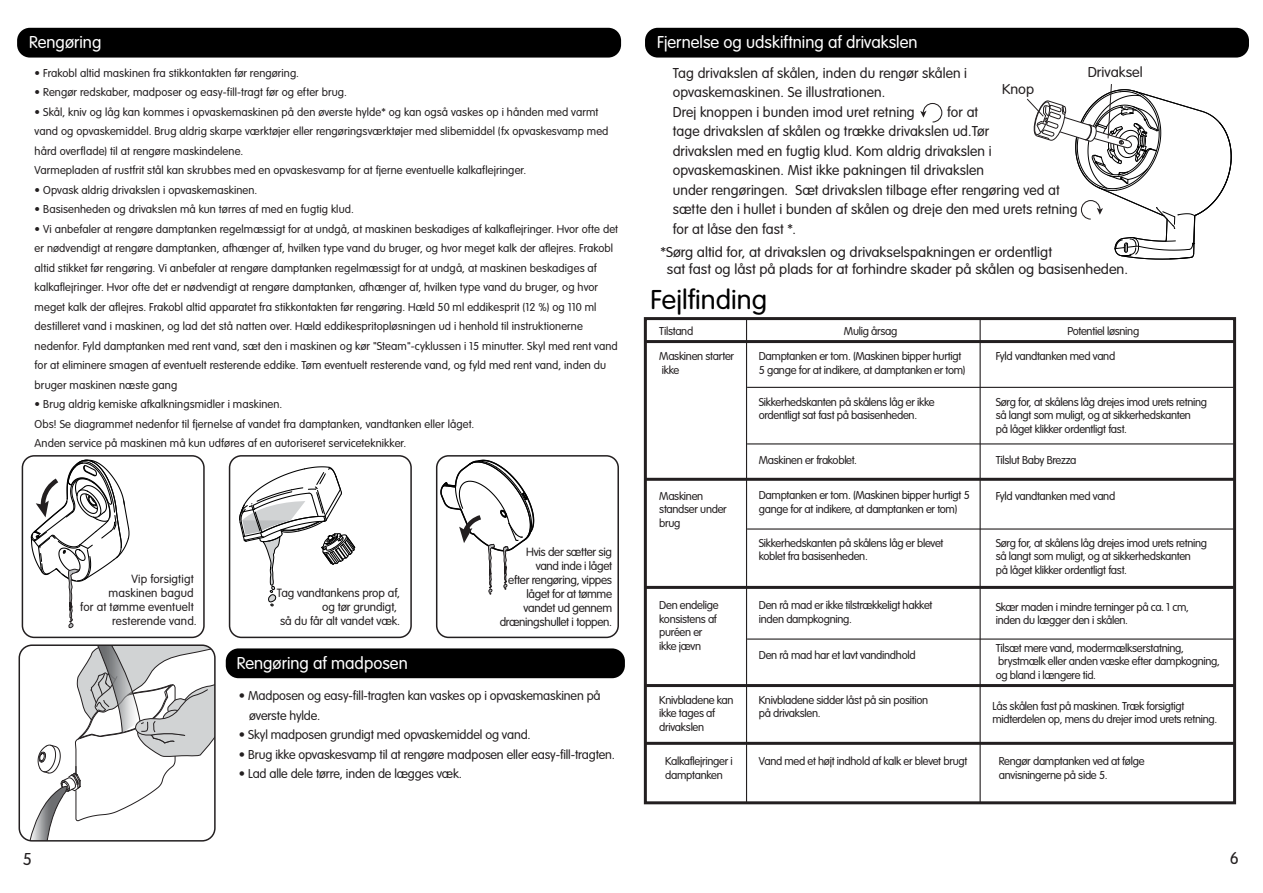
<style>
.page{position:relative;width:1263px;height:893px;background:#fff}
.page>*{position:absolute;margin:0;border:0;box-sizing:border-box;transform-origin:0 0}
.t1{font:300 28.5px "VAG Rundschrift D";color:#000;scale:1.04 1}
.t2{font:300 18px "VAG Rundschrift D";color:#fff}
.t3{font:300 18px "VAG Rundschrift D";color:#231f20}
.t4{font:300 15px/19.5px "VAG Rundschrift D";letter-spacing:.005em;color:#231f20}
.t5{font:300 15px/16.5px "VAG Rundschrift D";letter-spacing:.005em;color:#231f20;scale:1.04 1}
.t6{font:300 13.5px/19.5px "VAG Rundschrift D";letter-spacing:-.01em;color:#231f20}
.t7{font:300 12.6px/14px "VAG Rundschrift D";letter-spacing:-.01em;color:#231f20;text-align:right}
.t8{font:300 12.6px/14px "VAG Rundschrift D";letter-spacing:.01em;color:#231f20;text-align:right}
.t9{font:300 12px/19.5px "VAG Rundschrift D";color:#231f20}
.t10{font:300 12px/13.5px "VAG Rundschrift D";letter-spacing:-.025em;color:#231f20}
</style>
<div class="page">
<div style="left:17px;top:28px;width:604px;height:30px;background:#000;border-radius:13px"></div>
<div style="left:226px;top:648px;width:399px;height:30px;background:#000;border-radius:13px"></div>
<svg style="left:920px;top:103px;width:23px;height:20px"></svg>
<svg style="left:1027px;top:84px;width:205px;height:176px"></svg>
<div style="left:645px;top:28px;width:604px;height:30px;background:#000;border-radius:13px"></div>
<svg style="left:30px;top:459px;width:100px;height:169px"></svg>
<div style="left:22px;top:455px;width:183px;height:183px;border:2px solid #231f20;border-radius:12px"></div>
<svg style="left:239px;top:466px;width:117px;height:141px"></svg>
<div style="left:229px;top:455px;width:183px;height:183px;border:2px solid #231f20;border-radius:12px"></div>
<svg style="left:439px;top:459px;width:96px;height:136px"></svg>
<div style="left:436px;top:455px;width:183px;height:183px;border:2px solid #231f20;border-radius:12px"></div>
<svg style="left:25px;top:647px;width:188px;height:192px"></svg>
<div style="left:19px;top:644px;width:197px;height:198px;border:2px solid #231f20;border-radius:13px"></div>
<div style="left:644px;top:317px;width:592px;height:487px;border:3px solid #231f20"></div>
<hr style="left:746px;top:319px;width:1px;height:484px;background:#231f20">
<hr style="left:979px;top:319px;width:2px;height:484px;background:#231f20">
<hr style="left:645px;top:340px;width:589px;height:3px;background:#231f20">
<hr style="left:645px;top:478px;width:589px;height:3px;background:#231f20">
<hr style="left:747px;top:387px;width:487px;height:1px;background:#231f20">
<hr style="left:747px;top:443px;width:487px;height:1px;background:#231f20">
<hr style="left:747px;top:528px;width:487px;height:2px;background:#231f20">
<hr style="left:747px;top:638px;width:487px;height:2px;background:#231f20">
<hr style="left:646px;top:684px;width:588px;height:3px;background:#231f20">
<hr style="left:646px;top:586px;width:588px;height:3px;background:#231f20">
<hr style="left:646px;top:742px;width:588px;height:3px;background:#231f20">
<h2 class="t2" style="left:29px;top:33px;width:74px">Rengøring</h2>
<p class="t9" style="left:35px;top:63px;width:266px">• Frakobl altid maskinen fra stikkontakten før rengøring.</p>
<p class="t9" style="left:35px;top:83px;width:314px">• Rengør redskaber, madposer og easy-fill-tragt før og efter brug.</p>
<p class="t9" style="left:35px;top:102px;width:575px">• Skål, kniv og låg kan kommes i opvaskemaskinen på den øverste hylde* og kan også vaskes op i hånden med varmt vand og opvaskemiddel. Brug aldrig skarpe værktøjer eller rengøringsværktøjer med slibemiddel (fx opvaskesvamp med hård overflade) til at rengøre maskindelene.<br>Varmepladen af rustfrit stål kan skrubbes med en opvaskesvamp for at fjerne eventuelle kalkaflejringer.</p>
<p class="t9" style="left:35px;top:180px;width:224px">• Opvask aldrig drivakslen i opvaskemaskinen.</p>
<p class="t9" style="left:35px;top:200px;width:321px">• Basisenheden og drivakslen må kun tørres af med en fugtig klud.</p>
<p class="t9" style="left:35px;top:219px;width:585px">• Vi anbefaler at rengøre damptanken regelmæssigt for at undgå, at maskinen beskadiges af kalkaflejringer. Hvor ofte det er nødvendigt at rengøre damptanken, afhænger af, hvilken type vand du bruger, og hvor meget kalk der aflejres. Frakobl altid stikket før rengøring. Vi anbefaler at rengøre damptanken regelmæssigt for at undgå, at maskinen beskadiges af kalkaflejringer. Hvor ofte det er nødvendigt at rengøre damptanken, afhænger af, hvilken type vand du bruger, og hvor meget kalk der aflejres. Frakobl altid apparatet fra stikkontakten før rengøring. Hæld 50 ml eddikesprit (12 %) og 110 ml destilleret vand i maskinen, og lad det stå natten over. Hæld eddikespritopløsningen ud i henhold til instruktionerne nedenfor. Fyld damptanken med rent vand, sæt den i maskinen og kør "Steam"-cyklussen i 15 minutter. Skyl med rent vand for at eliminere smagen af eventuelt resterende eddike. Tøm eventuelt resterende vand, og fyld med rent vand, inden du bruger maskinen næste gang</p>
<p class="t9" style="left:35px;top:395px;width:441px">• Brug aldrig kemiske afkalkningsmidler i maskinen.<br>Obs! Se diagrammet nedenfor til fjernelse af vandet fra damptanken, vandtanken eller låget.<br>Anden service på maskinen må kun udføres af en autoriseret serviceteknikker.</p>
<h2 class="t3" style="left:23px;top:849px;width:11px">5</h2>
<p class="t8" style="left:80px;top:572px;width:118px">Vip forsigtigt<br>maskinen bagud<br>for at tømme eventuelt resterende vand.</p>
<p class="t7" style="left:277px;top:586px;width:125px">Tag vandtankens prop af, og tør grundigt,<br>så du får alt vandet væk.</p>
<h2 class="t2" style="left:237px;top:653px;width:172px">Rengøring af madposen</h2>
<p class="t7" style="left:500px;top:546px;width:114px">Hvis der sætter sig<br>vand inde i låget<br>efter rengøring, vippes låget for at tømme vandet ud gennem dræningshullet i toppen.</p>
<p class="t6" style="left:249px;top:686px;width:353px;text-indent:-10px">• Madposen og easy-fill-tragten kan vaskes op i opvaskemaskinen på øverste hylde.</p>
<p class="t6" style="left:239px;top:725px;width:293px">• Skyl madposen grundigt med opvaskemiddel og vand.</p>
<p class="t6" style="left:239px;top:745px;width:378px">• Brug ikke opvaskesvamp til at rengøre madposen eller easy-fill-tragten.</p>
<p class="t6" style="left:239px;top:764px;width:224px">• Lad alle dele tørre, inden de lægges væk.</p>
<h2 class="t2" style="left:657px;top:33px;width:262px">Fjernelse og udskiftning af drivakslen</h2>
<p class="t5" style="left:1088px;top:64px;width:54px">Drivaksel</p>
<p class="t4" style="left:673px;top:64px;width:296px">Tag drivakslen af skålen, inden du rengør skålen i opvaskemaskinen. Se illustrationen.<br>Drej knoppen i bunden imod uret retning</p>
<p class="t5" style="left:1002px;top:82px;width:32px">Knop</p>
<p class="t4" style="left:673px;top:103px;width:406px;text-indent:275px">for at<br>tage drivakslen af skålen og trække drivakslen ud.Tør<br>drivakslen med en fugtig klud. Kom aldrig drivakslen i opvaskemaskinen. Mist ikke pakningen til drivakslen<br>under rengøringen. Sæt drivakslen tilbage efter rengøring ved at sætte den i hullet i bunden af skålen og dreje den med urets retning for at låse den fast *.</p>
<p class="t5" style="left:667px;top:244px;width:445px;text-indent:-7px">*Sørg altid for, at drivakslen og drivakselspakningen er ordentligt<br>sat fast og låst på plads for at forhindre skader på skålen og basisenheden.</p>
<h1 class="t1" style="left:650px;top:284px;width:114px">Fejlfinding</h1>
<p class="t10" style="left:659px;top:325px;width:36px">Tilstand</p>
<p class="t10" style="left:844px;top:325px;width:55px">Mulig årsag</p>
<p class="t10" style="left:1067px;top:325px;width:73px">Potentiel løsning</p>
<p class="t10" style="left:659px;top:350px;width:76px">Maskinen starter ikke</p>
<p class="t10" style="left:759px;top:350px;width:208px">Damptanken er tom. (Maskinen bipper hurtigt<br>5 gange for at indikere, at damptanken er tom)</p>
<p class="t10" style="left:996px;top:350px;width:121px">Fyld vandtanken med vand</p>
<p class="t10" style="left:759px;top:395px;width:177px">Sikkerhedskanten på skålens låg er ikke ordentligt sat fast på basisenheden.</p>
<p class="t10" style="left:996px;top:395px;width:213px">Sørg for, at skålens låg drejes imod urets retning så langt som muligt, og at sikkerhedskanten<br>på låget klikker ordentligt fast.</p>
<p class="t10" style="left:659px;top:489px;width:69px">Maskinen standser under brug</p>
<p class="t10" style="left:659px;top:599px;width:61px">Den endelige konsistens af puréen er ikke jævn</p>
<p class="t10" style="left:659px;top:693px;width:76px">Knivbladene kan ikke tages af drivakslen</p>
<p class="t10" style="left:665px;top:755px;width:69px">Kalkaflejringer i damptanken</p>
<p class="t10" style="left:759px;top:454px;width:100px">Maskinen er frakoblet.</p>
<p class="t10" style="left:996px;top:454px;width:82px">Tilslut Baby Brezza</p>
<p class="t10" style="left:759px;top:489px;width:212px">Damptanken er tom. (Maskinen bipper hurtigt 5 gange for at indikere, at damptanken er tom)</p>
<p class="t10" style="left:996px;top:489px;width:121px">Fyld vandtanken med vand</p>
<p class="t10" style="left:759px;top:536px;width:186px">Sikkerhedskanten på skålens låg er blevet koblet fra basisenheden.</p>
<p class="t10" style="left:996px;top:536px;width:213px">Sørg for, at skålens låg drejes imod urets retning så langt som muligt, og at sikkerhedskanten<br>på låget klikker ordentligt fast.</p>
<p class="t10" style="left:759px;top:599px;width:175px">Den rå mad er ikke tilstrækkeligt hakket inden dampkogning.</p>
<p class="t10" style="left:759px;top:649px;width:158px">Den rå mad har et lavt vandindhold</p>
<p class="t10" style="left:996px;top:600px;width:195px">Skær maden i mindre terninger på ca. 1 cm, inden du lægger den i skålen.</p>
<p class="t10" style="left:996px;top:641px;width:226px">Tilsæt mere vand, modermælkserstatning, brystmælk eller anden væske efter dampkogning, og bland i længere tid.</p>
<p class="t10" style="left:759px;top:693px;width:171px">Knivbladene sidder låst på sin position på drivakslen.</p>
<p class="t10" style="left:992px;top:699px;width:226px">Lås skålen fast på maskinen. Træk forsigtigt midterdelen op, mens du drejer imod urets retning.</p>
<p class="t10" style="left:759px;top:755px;width:210px">Vand med et højt indhold af kalk er blevet brugt</p>
<p class="t10" style="left:999px;top:755px;width:147px">Rengør damptanken ved at følge anvisningerne på side 5.</p>
<h2 class="t3" style="left:1230px;top:848px;width:11px">6</h2>
</div>
